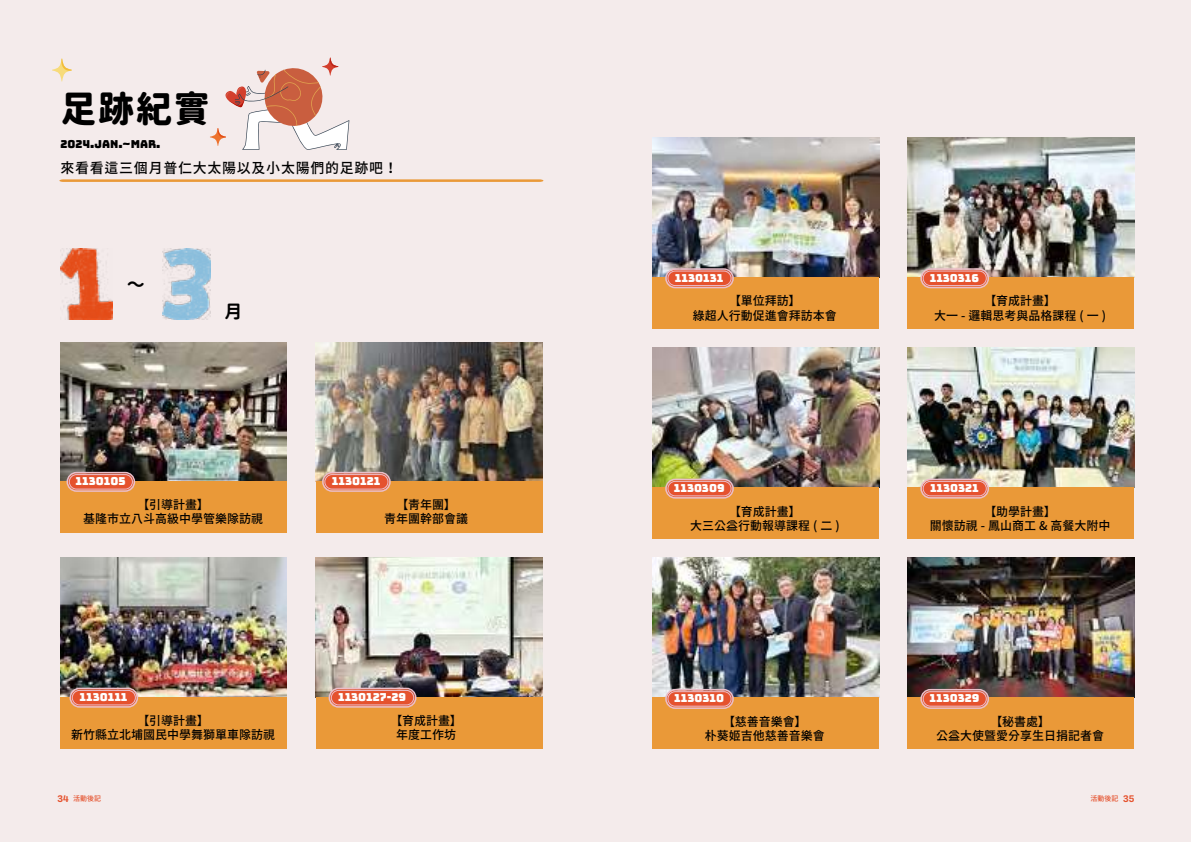
<style>
.page{position:relative;width:1191px;height:842px;background:#fff}
.page>*{position:absolute;margin:0;border:0;box-sizing:border-box;transform-origin:0 0}
.t1{font:36px "Gen Sen Rounded TW H";color:#000}
.t2{font:18px "Gen Sen Rounded TW B";color:#000}
.t3{font:14px "Gen Seki Gothic TW M";letter-spacing:.05em;color:#000}
.t4{font:12px/14.4px "Gen Seki Gothic TW M";color:#000;text-align:center}
.t5{font:11px "Bungee";color:#fff}
.t6{font:11px "Bungee";color:#000}
.t7{font:7px "Gen Seki Gothic TW M";color:#e5522e}
.s1{font-family:"Neutronic";font-weight:600;font-size:9px}
</style>
<div class="page">
<div style="left:0;top:0;width:595px;height:842px;background:#f4ebeb"></div>
<div style="left:595px;top:0;width:596px;height:842px;background:#f4ebeb"></div>
<img style="left:652px;top:137px;width:227px;height:140px">
<div style="left:652px;top:277px;width:227px;height:51px;background:#ea9938"></div>
<div style="left:666px;top:270px;width:66px;height:17px;background:#e5522e;border-radius:9px"></div>
<div style="left:665px;top:268px;width:69px;height:20px;border:2px solid #ebbec9;border-radius:9px"></div>
<div style="left:667px;top:271px;width:64px;height:15px;border:1px solid #ebbec9;border-radius:7px"></div>
<img style="left:652px;top:558px;width:227px;height:140px">
<div style="left:652px;top:698px;width:227px;height:51px;background:#ea9938"></div>
<div style="left:666px;top:690px;width:66px;height:17px;background:#e5522e;border-radius:9px"></div>
<div style="left:665px;top:689px;width:69px;height:20px;border:2px solid #ebbec9;border-radius:9px"></div>
<div style="left:667px;top:691px;width:64px;height:15px;border:1px solid #ebbec9;border-radius:7px"></div>
<img style="left:907px;top:137px;width:227px;height:140px">
<div style="left:907px;top:277px;width:227px;height:51px;background:#ea9938"></div>
<div style="left:922px;top:270px;width:65px;height:17px;background:#e5522e;border-radius:9px"></div>
<div style="left:920px;top:268px;width:69px;height:20px;border:2px solid #ebbec9;border-radius:9px"></div>
<div style="left:923px;top:271px;width:63px;height:15px;border:1px solid #ebbec9;border-radius:7px"></div>
<img style="left:907px;top:558px;width:227px;height:140px">
<div style="left:907px;top:698px;width:227px;height:51px;background:#ea9938"></div>
<div style="left:922px;top:690px;width:65px;height:17px;background:#e5522e;border-radius:9px"></div>
<div style="left:920px;top:689px;width:69px;height:20px;border:2px solid #ebbec9;border-radius:9px"></div>
<div style="left:923px;top:691px;width:63px;height:15px;border:1px solid #ebbec9;border-radius:7px"></div>
<img style="left:652px;top:348px;width:227px;height:139px">
<div style="left:652px;top:487px;width:227px;height:51px;background:#ea9938"></div>
<div style="left:666px;top:480px;width:66px;height:17px;background:#e5522e;border-radius:9px"></div>
<div style="left:665px;top:479px;width:69px;height:20px;border:2px solid #ebbec9;border-radius:9px"></div>
<div style="left:667px;top:481px;width:64px;height:15px;border:1px solid #ebbec9;border-radius:7px"></div>
<img style="left:60px;top:342px;width:227px;height:140px">
<div style="left:60px;top:482px;width:227px;height:51px;background:#ea9938"></div>
<div style="left:68px;top:473px;width:66px;height:17px;background:#e5522e;border-radius:9px"></div>
<div style="left:67px;top:472px;width:68px;height:20px;border:2px solid #ebbec9;border-radius:9px"></div>
<div style="left:69px;top:474px;width:64px;height:15px;border:1px solid #ebbec9;border-radius:7px"></div>
<img style="left:60px;top:558px;width:227px;height:140px">
<div style="left:60px;top:698px;width:227px;height:51px;background:#ea9938"></div>
<div style="left:71px;top:689px;width:66px;height:17px;background:#e5522e;border-radius:9px"></div>
<div style="left:69px;top:688px;width:69px;height:20px;border:2px solid #ebbec9;border-radius:9px"></div>
<div style="left:72px;top:690px;width:64px;height:15px;border:1px solid #ebbec9;border-radius:7px"></div>
<img style="left:315px;top:342px;width:227px;height:140px">
<div style="left:315px;top:482px;width:227px;height:51px;background:#ea9938"></div>
<img style="left:315px;top:558px;width:227px;height:140px">
<div style="left:315px;top:698px;width:227px;height:51px;background:#ea9938"></div>
<div style="left:330px;top:689px;width:85px;height:17px;background:#e5522e;border-radius:9px"></div>
<div style="left:328px;top:688px;width:88px;height:20px;border:2px solid #ebbec9;border-radius:9px"></div>
<div style="left:331px;top:690px;width:83px;height:15px;border:1px solid #ebbec9;border-radius:7px"></div>
<svg style="left:59px;top:179px;width:484px;height:3px"></svg>
<svg style="left:52px;top:58px;width:20px;height:24px"></svg>
<svg style="left:210px;top:57px;width:139px;height:93px"></svg>
<div style="left:323px;top:473px;width:66px;height:17px;background:#e5522e;border-radius:9px"></div>
<div style="left:322px;top:472px;width:69px;height:20px;border:2px solid #ebbec9;border-radius:9px"></div>
<div style="left:324px;top:474px;width:64px;height:15px;border:1px solid #ebbec9;border-radius:7px"></div>
<img style="left:60px;top:249px;width:52px;height:71px">
<img style="left:163px;top:249px;width:47px;height:71px">
<img style="left:907px;top:348px;width:227px;height:139px">
<div style="left:907px;top:487px;width:227px;height:51px;background:#ea9938"></div>
<div style="left:922px;top:480px;width:65px;height:17px;background:#e5522e;border-radius:9px"></div>
<div style="left:920px;top:479px;width:69px;height:20px;border:2px solid #ebbec9;border-radius:9px"></div>
<div style="left:923px;top:481px;width:63px;height:15px;border:1px solid #ebbec9;border-radius:7px"></div>
<h1 class="t1" style="left:60px;top:88px;width:151px">足跡紀實</h1>
<p class="t6" style="left:60px;top:138px;width:101px">2024.JAN.~MAR.</p>
<p class="t3" style="left:60px;top:160px;width:339px">來看看這三個月普仁大太陽以及小太陽們的足跡吧！</p>
<h2 class="t2" style="left:127px;top:274px;width:19px">～</h2>
<p class="t5" style="left:76px;top:475px;width:51px">1130105</p>
<h2 class="t2" style="left:224px;top:301px;width:19px">月</h2>
<p class="t4" style="left:83px;top:497px;width:182px">【引導計畫】<br>基隆市立八斗高級中學管樂隊訪視</p>
<p class="t5" style="left:332px;top:475px;width:50px">1130121</p>
<p class="t4" style="left:384px;top:497px;width:85px">【青年團】<br>青年團幹部會議</p>
<p class="t5" style="left:79px;top:691px;width:50px">1130111</p>
<p class="t4" style="left:71px;top:713px;width:206px">【引導計畫】<br>新竹縣立北埔國民中學舞獅單車隊訪視</p>
<p class="t5" style="left:338px;top:691px;width:70px">1130127-29</p>
<p class="t4" style="left:396px;top:713px;width:61px;text-align:left">【育成計畫】年度工作坊</p>
<p class="t5" style="left:675px;top:271px;width:50px">1130131</p>
<p class="t5" style="left:929px;top:271px;width:51px">1130316</p>
<p class="t4" style="left:693px;top:294px;width:145px">【單位拜訪】<br>綠超人行動促進會拜訪本會</p>
<p class="t4" style="left:934px;top:294px;width:173px">【育成計畫】<br>大一 - 邏輯思考與品格課程 ( 一 )</p>
<p class="t5" style="left:674px;top:482px;width:52px">1130309</p>
<p class="t5" style="left:930px;top:482px;width:50px">1130321</p>
<p class="t4" style="left:690px;top:504px;width:151px">【育成計畫】<br>大三公益行動報導課程 ( 二 )</p>
<p class="t4" style="left:929px;top:504px;width:182px">【助學計畫】<br>關懷訪視 - 鳳山商工 &amp; 高餐大附中</p>
<p class="t5" style="left:674px;top:692px;width:51px">1130310</p>
<p class="t5" style="left:929px;top:692px;width:51px">1130329</p>
<p class="t4" style="left:705px;top:715px;width:121px">【慈善音樂會】<br>朴葵姬吉他慈善音樂會</p>
<p class="t4" style="left:936px;top:715px;width:170px">【秘書處】<br>公益大使暨愛分享生日捐記者會</p>
<p class="t7" style="left:57px;top:795px;width:45px"><span class="s1">34</span> 活動後記</p>
<p class="t7" style="left:1090px;top:795px;width:46px">活動後記 <span class="s1">35</span></p>
</div>
